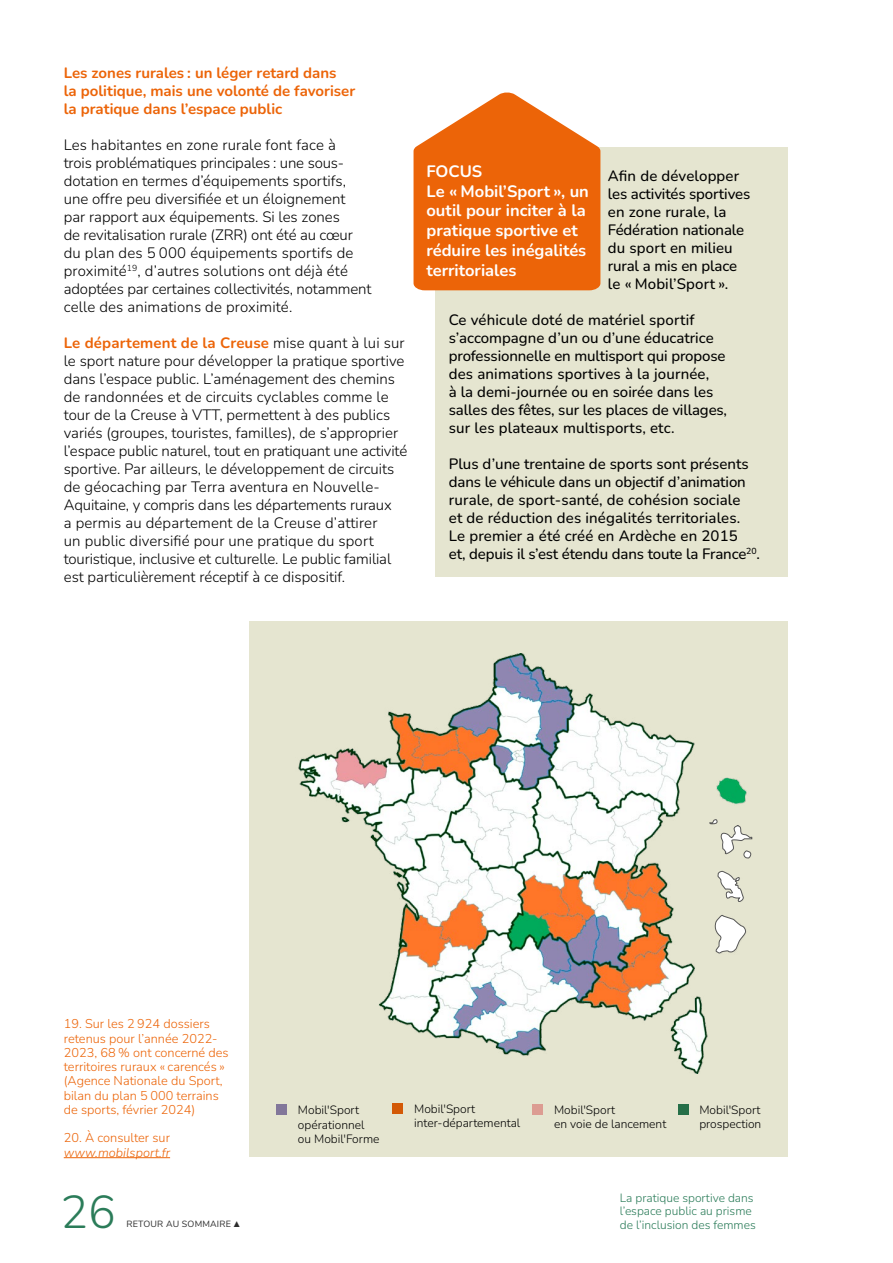
<style>
.page{position:relative;width:893px;height:1263px;background:#fff}
.page>*{position:absolute;margin:0;border:0;box-sizing:border-box;transform-origin:0 0}
.t1{font:300 46.05px "Nunito";color:#2b7c59}
.t2{font:700 16.5px/19.8px "Nunito";color:#fff}
.t3{font:300 15px/18px "Nunito";color:#000}
.t4{font:500 15px/18px "Nunito";color:#000}
.t5{font:700 15px/18px "Nunito";color:#ec6408}
.t6{font:300 12.75px/14.2px "Nunito";color:#ec6408}
.t7{font:italic 300 12.75px "Nunito";color:#ec6408}
.t8{font:300 12px/14.4px "Nunito";color:#000}
.t9{font:300 12px/13.5px "Nunito";color:#2b7c59}
.t10{font:9px "Nunito Sans";letter-spacing:.02em;color:#2d2d2d}
.s1{font-weight:700;color:#ec6408}
.s2{font-family:"Wigrum";font-weight:300}
</style>
<div class="page">
<hr style="left:64px;top:1157px;width:106px;height:1px;background:#ec6408">
<div style="left:435px;top:147px;width:352px;height:430px;background:#e5e5d0"></div>
<svg style="left:414px;top:92px;width:186px;height:198px"></svg>
<div style="left:249px;top:621px;width:539px;height:536px;background:#e5e5d0"></div>
<img style="left:298px;top:654px;width:455px;height:419px">
<svg style="left:709px;top:819px;width:43px;height:41px"></svg>
<svg style="left:716px;top:871px;width:28px;height:31px"></svg>
<svg style="left:713px;top:914px;width:33px;height:39px"></svg>
<div style="left:276px;top:1104px;width:11px;height:11px;background:#82779a"></div>
<div style="left:392px;top:1103px;width:11px;height:10px;background:#d35906"></div>
<div style="left:532px;top:1104px;width:11px;height:10px;background:#dc9c92"></div>
<div style="left:678px;top:1104px;width:10px;height:10px;background:#266f48"></div>
<p class="t5" style="left:64px;top:63px;width:293px">Les zones rurales : un léger retard dans<br>la politique, mais une volonté de favoriser la pratique dans l’espace public</p>
<p class="t3" style="left:64px;top:135px;width:309px">Les habitantes en zone rurale font face à<br>trois problématiques principales : une sous&shy;dotation en termes d’équipements sportifs, une offre peu diversifiée et un éloignement<br>par rapport aux équipements. Si les zones<br>de revitalisation rurale (ZRR) ont été au cœur du plan des 5 000 équipements sportifs de proximité<sup>19</sup>, d’autres solutions ont déjà été adoptées par certaines collectivités, notamment celle des animations de proximité.</p>
<p class="t3" style="left:64px;top:333px;width:345px"><span class="s1">Le département de la Creuse</span> mise quant à lui sur le sport nature pour développer la pratique sportive dans l’espace public. L’aménagement des chemins de randonnées et de circuits cyclables comme le tour de la Creuse à VTT, permettent à des publics variés (groupes, touristes, familles), de s’approprier l’espace public naturel, tout en pratiquant une activité sportive. Par ailleurs, le développement de circuits de géocaching par Terra aventura en Nouvelle-Aquitaine, y compris dans les départements ruraux<br>a permis au département de la Creuse d’attirer<br>un public diversifié pour une pratique du sport touristique, inclusive et culturelle. Le public familial est particulièrement réceptif à ce dispositif.</p>
<p class="t2" style="left:426px;top:160px;width:164px">FOCUS<br>Le « Mobil’Sport », un outil pour inciter à la pratique sportive et réduire les inégalités territoriales</p>
<p class="t4" style="left:608px;top:166px;width:144px">Afin de développer les activités sportives en zone rurale, la<br>Fédération nationale du sport en milieu rural a mis en place le « Mobil’Sport ».</p>
<p class="t4" style="left:449px;top:310px;width:280px">Ce véhicule doté de matériel sportif s’accompagne d’un ou d’une éducatrice professionnelle en multisport qui propose des animations sportives à la journée,<br>à la demi-journée ou en soirée dans les salles des fêtes, sur les places de villages, sur les plateaux multisports, etc.</p>
<p class="t4" style="left:449px;top:454px;width:313px">Plus d’une trentaine de sports sont présents dans le véhicule dans un objectif d’animation rurale, de sport-santé, de cohésion sociale<br>et de réduction des inégalités territoriales.<br>Le premier a été créé en Ardèche en 2015<br>et, depuis il s’est étendu dans toute la France<sup>20</sup>.</p>
<p class="t6" style="left:64px;top:1016px;width:166px">19. Sur les 2 924 dossiers retenus pour l’année 2022-<br>2023, 68 % ont concerné des territoires ruraux « carencés » (Agence Nationale du Sport, bilan du plan 5 000 terrains de sports, février 2024)</p>
<p class="t6" style="left:64px;top:1130px;width:108px">20. À consulter sur</p>
<p class="t7" style="left:64px;top:1143px;width:108px">www.mobilsport.fr</p>
<p class="t8" style="left:298px;top:1102px;width:83px">Mobil'Sport opérationnel ou Mobil'Forme</p>
<p class="t8" style="left:414px;top:1101px;width:108px">Mobil'Sport inter-départemental</p>
<p class="t8" style="left:554px;top:1102px;width:114px">Mobil'Sport<br>en voie de lancement</p>
<p class="t8" style="left:699px;top:1102px;width:63px">Mobil'Sport prospection</p>
<h1 class="t1" style="left:61px;top:1180px;width:57px">26</h1>
<p class="t9" style="left:620px;top:1190px;width:135px">La pratique sportive dans l’espace public au prisme</p>
<p class="t10" style="left:127px;top:1218px;width:115px">RETOUR AU SOMMAIRE <span class="s2">▲</span></p>
<p class="t9" style="left:620px;top:1217px;width:137px">de l’inclusion des femmes</p>
</div>
